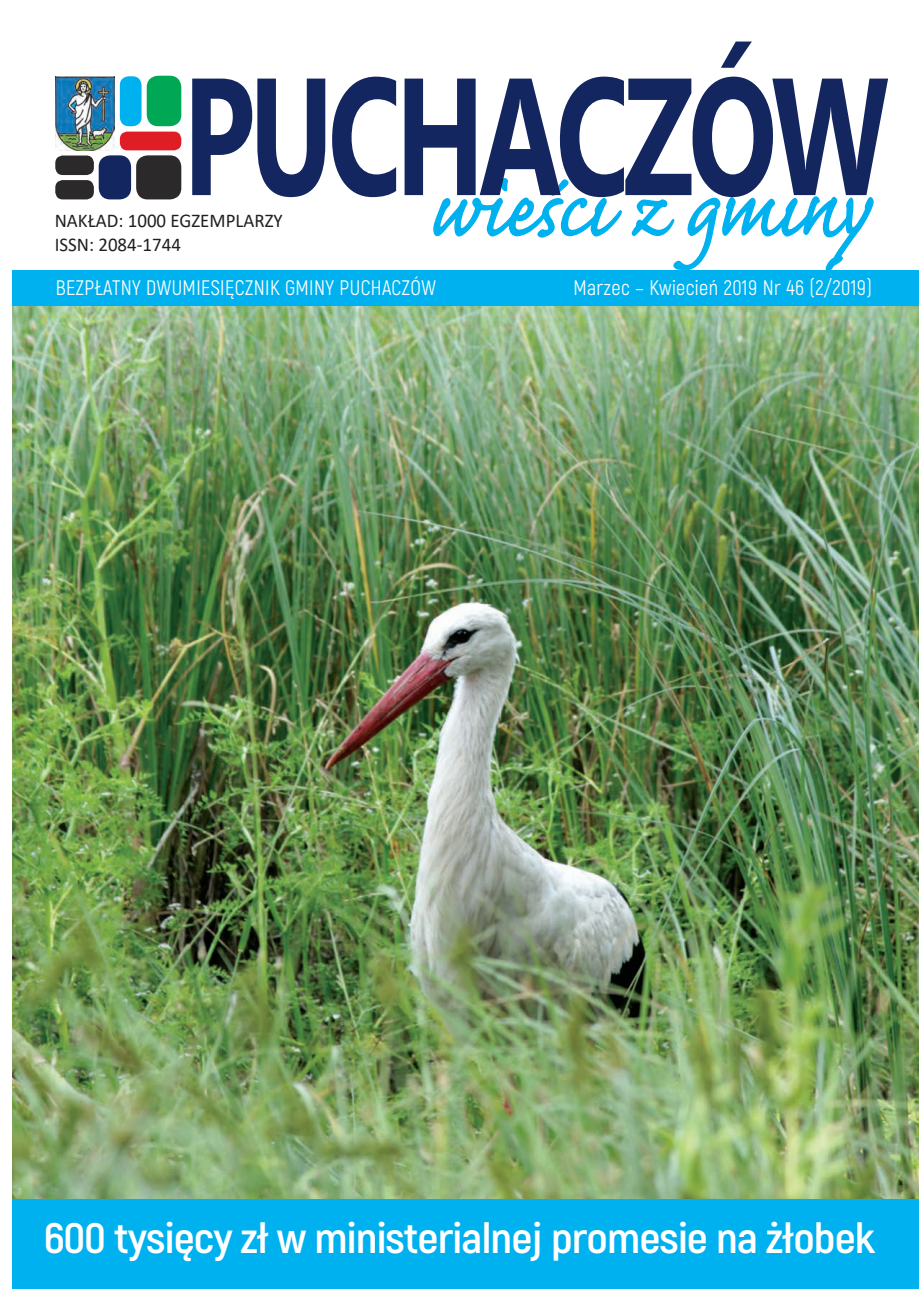
<style>
.page{position:relative;width:919px;height:1289px;background:#fff}
.page>*{position:absolute;margin:0;border:0;box-sizing:border-box;transform-origin:0 0}
.t1{font:700 166.35px "Ebrima";letter-spacing:-.05em;color:#132660;scale:.7 1}
.t2{font:700 42.45px "Akrobat";letter-spacing:-.02em;color:#fff;scale:1.09 1}
.t3{font:21px "Akrobat";letter-spacing:.02em;color:#fff}
.t4{font:19.5px/23.4px "Calibri";color:#231f20}
</style>
<div class="page">
<img style="left:13px;top:305px;width:905px;height:894px">
<div style="left:136px;top:155px;width:45px;height:44px;background:#2b292a;border-radius:11px"></div>
<div style="left:99px;top:155px;width:32px;height:44px;background:#132660;border-radius:11px"></div>
<div style="left:55px;top:180px;width:39px;height:19px;background:#2b292a;border-radius:8px"></div>
<div style="left:55px;top:155px;width:39px;height:20px;background:#2b292a;border-radius:8px"></div>
<div style="left:120px;top:76px;width:21px;height:50px;background:#00b1ef;border-radius:9px"></div>
<div style="left:147px;top:76px;width:34px;height:50px;background:#00a855;border-radius:11px"></div>
<img style="left:55px;top:77px;width:59px;height:74px">
<svg style="left:433px;top:178px;width:441px;height:92px"></svg>
<div style="left:120px;top:132px;width:61px;height:18px;background:#df1d24;border-radius:8px"></div>
<div style="left:13px;top:270px;width:905px;height:35px;background:#00b1ef"></div>
<div style="left:13px;top:1199px;width:905px;height:89px;background:#00b1ef"></div>
<h1 class="t1" style="left:183px;top:12px;width:1010px">PUCHaCZÓW</h1>
<p class="t4" style="left:55px;top:208px;width:229px">NAKŁAD: 1000 EGZEMPLARZY<br>ISSN: 2084-1744</p>
<p class="t3" style="left:56px;top:275px;width:381px">BEZPŁATNY DWUMIESIĘCZNIK GMINY PUCHACZÓW</p>
<p class="t3" style="left:573px;top:275px;width:300px">Marzec – Kwiecień 2019 Nr 46 (2/2019)</p>
<h2 class="t2" style="left:44px;top:1211px;width:764px">600 tysięcy zł w ministerialnej promesie na żłobek</h2>
</div>
